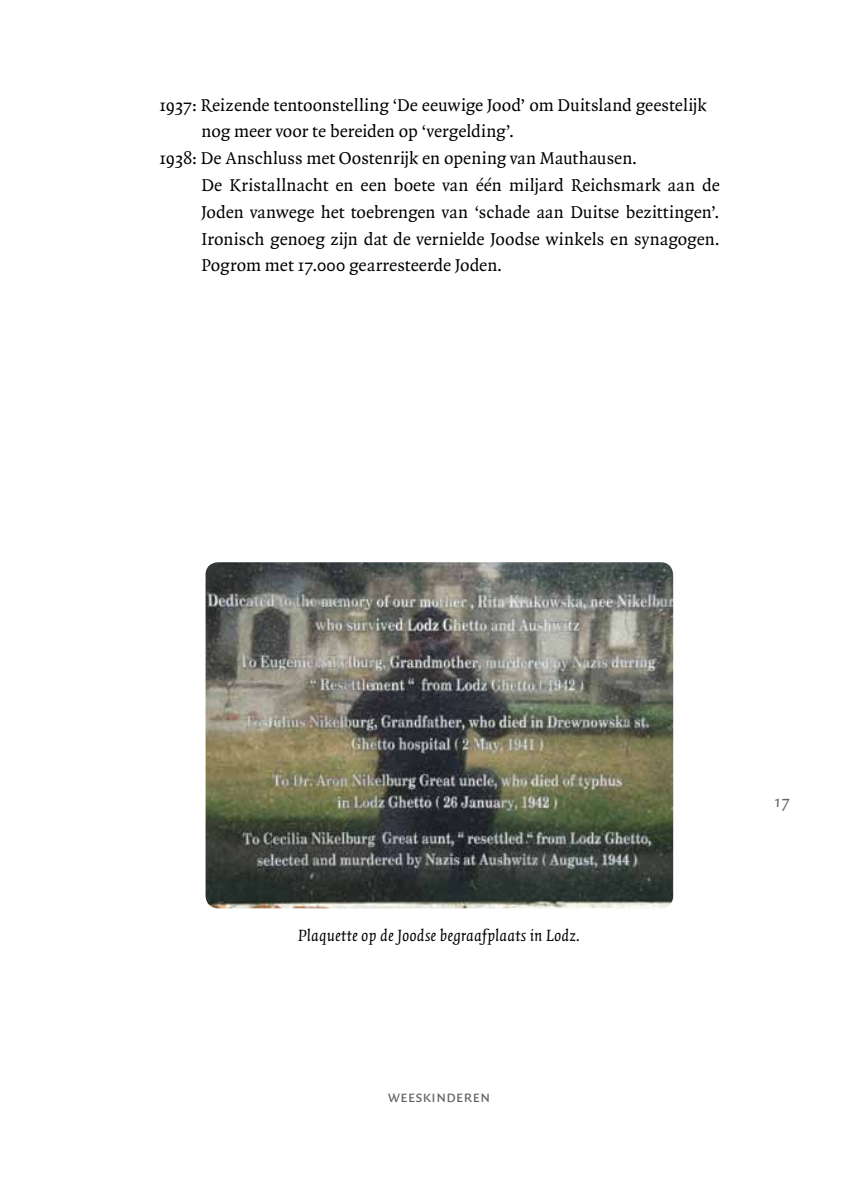
<style>
.page{position:relative;width:844px;height:1191px;background:#fff}
.page>*{position:absolute;margin:0;border:0;box-sizing:border-box;transform-origin:0 0}
.t1{font:18.38px "Quadraat";color:#000}
.t2{font:italic 17.5px "Quadraat";letter-spacing:.01em;color:#000}
.t3{font:italic 17.5px "Quadraat Sans";color:#636466}
.t4{font:16.62px "Quadraat Sans Caps";color:#636466}
</style>
<div class="page">
<img style="left:205px;top:562px;width:468px;height:346px">
<p class="t1" style="left:159px;top:95px;width:549px">1937: Reizende tentoonstelling ‘De eeuwige Jood’ om Duitsland geestelijk</p>
<p class="t1" style="left:201px;top:122px;width:314px">nog meer voor te bereiden op ‘vergelding’.</p>
<p class="t1" style="left:159px;top:149px;width:479px">1938: De Anschluss met Oostenrijk en opening van Mauthausen.</p>
<p class="t1" style="left:201px;top:176px;width:519px">De Kristallnacht en een boete van één miljard Reichsmark aan de</p>
<p class="t1" style="left:201px;top:202px;width:519px">Joden vanwege het toebrengen van ‘schade aan Duitse bezittingen’.</p>
<p class="t1" style="left:201px;top:229px;width:520px">Ironisch genoeg zijn dat de vernielde Joodse winkels en synagogen.</p>
<p class="t1" style="left:201px;top:256px;width:302px">Pogrom met 17.000 gearresteerde Joden.</p>
<p class="t2" style="left:298px;top:926px;width:283px">Plaquette op de Joodse begraafplaats in Lodz.</p>
<p class="t4" style="left:388px;top:1086px;width:104px">weeskinderen</p>
<p class="t3" style="left:773px;top:792px;width:17px">17</p>
</div>
